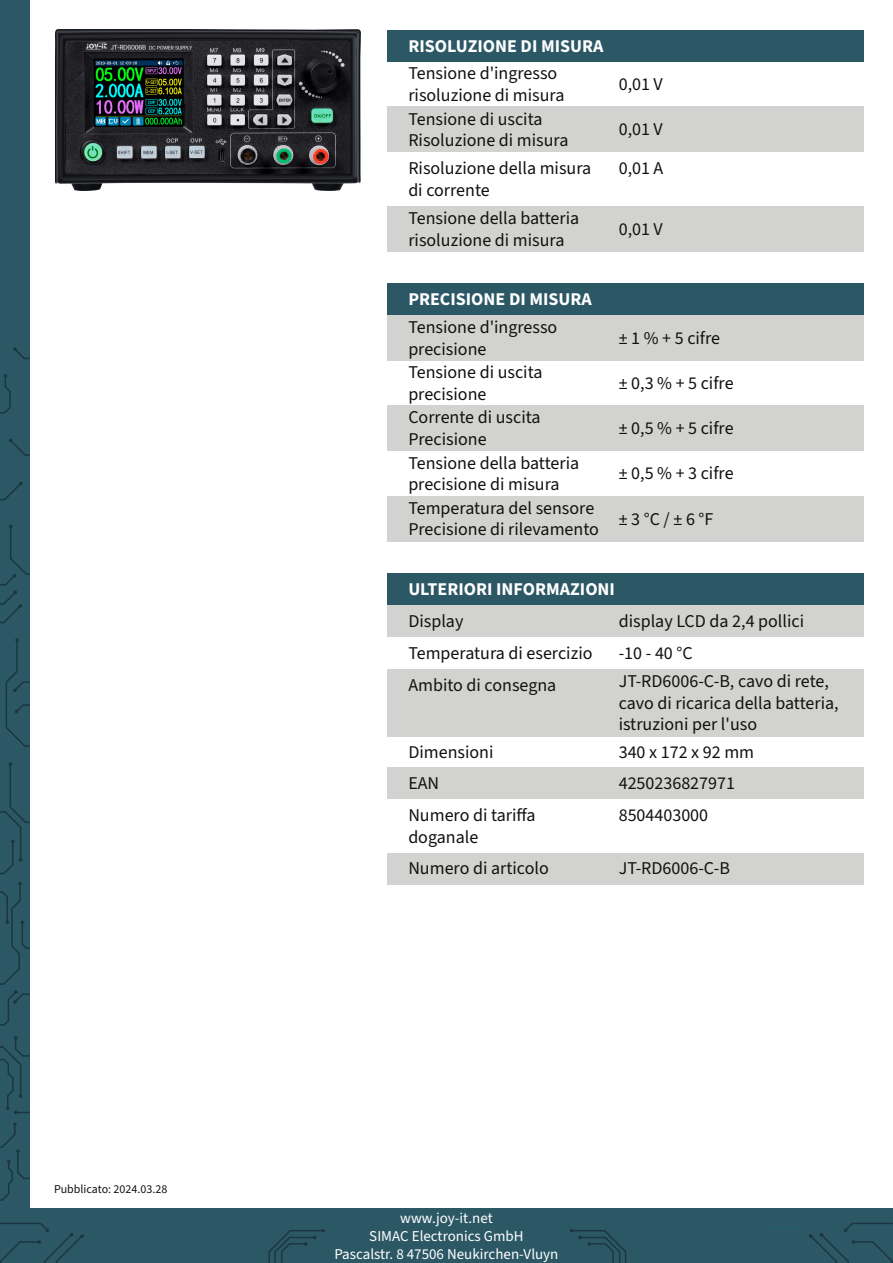
<style>
.page{position:relative;width:893px;height:1263px;background:#fff}
.page>*{position:absolute;margin:0;border:0;box-sizing:border-box;transform-origin:0 0}
.t1{font:18px/21.6px "Source Sans 3";color:#11110f}
.t2{font:700 18px "Source Sans 3";color:#fff}
.t3{font:15px "Source Sans 3";color:#fff}
.t4{font:12px "Source Sans 3";color:#11110f}
</style>
<div class="page">
<div style="left:0;top:0;width:30px;height:1263px;background:#2c5866"></div>
<div style="left:387px;top:30px;width:476px;height:32px;background:#2c5866"></div>
<svg style="left:0;top:1122px;width:30px;height:79px"></svg>
<svg style="left:0;top:1036px;width:30px;height:78px"></svg>
<svg style="left:0;top:882px;width:30px;height:144px"></svg>
<svg style="left:0;top:762px;width:30px;height:112px"></svg>
<svg style="left:5px;top:638px;width:25px;height:109px"></svg>
<svg style="left:0;top:525px;width:30px;height:99px"></svg>
<svg style="left:0;top:481px;width:23px;height:20px"></svg>
<svg style="left:9px;top:438px;width:21px;height:18px"></svg>
<svg style="left:0;top:374px;width:11px;height:40px"></svg>
<svg style="left:13px;top:347px;width:17px;height:12px"></svg>
<div style="left:0;top:1209px;width:893px;height:54px;background:#2c5866"></div>
<hr style="left:767px;top:1227px;width:30px;height:1px;background:#245e6c">
<svg style="left:268px;top:1229px;width:57px;height:34px"></svg>
<svg style="left:570px;top:1229px;width:57px;height:34px"></svg>
<svg style="left:0;top:1222px;width:84px;height:41px"></svg>
<svg style="left:809px;top:1222px;width:84px;height:41px"></svg>
<div style="left:387px;top:107px;width:476px;height:45px;background:#d2d2d1"></div>
<div style="left:387px;top:206px;width:476px;height:45px;background:#d2d2d1"></div>
<div style="left:387px;top:605px;width:476px;height:32px;background:#d2d2d1"></div>
<div style="left:387px;top:669px;width:476px;height:68px;background:#d2d2d1"></div>
<div style="left:387px;top:767px;width:476px;height:32px;background:#d2d2d1"></div>
<div style="left:387px;top:852px;width:476px;height:32px;background:#d2d2d1"></div>
<div style="left:387px;top:315px;width:476px;height:45px;background:#d2d2d1"></div>
<div style="left:387px;top:406px;width:476px;height:45px;background:#d2d2d1"></div>
<div style="left:387px;top:496px;width:476px;height:45px;background:#d2d2d1"></div>
<div style="left:387px;top:283px;width:476px;height:32px;background:#2c5866"></div>
<div style="left:387px;top:573px;width:476px;height:32px;background:#2c5866"></div>
<img style="left:55px;top:30px;width:305px;height:161px">
<p class="t4" style="left:54px;top:1181px;width:115px">Pubblicato: 2024.03.28</p>
<p class="t2" style="left:408px;top:34px;width:197px">RISOLUZIONE DI MISURA</p>
<p class="t1" style="left:408px;top:63px;width:158px">Tensione d'ingresso risoluzione di misura</p>
<p class="t1" style="left:408px;top:108px;width:162px">Tensione di uscita<br>Risoluzione di misura</p>
<p class="t1" style="left:408px;top:157px;width:184px">Risoluzione della misura di corrente</p>
<p class="t1" style="left:408px;top:207px;width:172px">Tensione della batteria risoluzione di misura</p>
<p class="t1" style="left:619px;top:73px;width:46px">0,01 V</p>
<p class="t1" style="left:619px;top:119px;width:46px">0,01 V</p>
<p class="t1" style="left:619px;top:157px;width:46px">0,01 A</p>
<p class="t1" style="left:619px;top:218px;width:46px">0,01 V</p>
<p class="t2" style="left:408px;top:287px;width:185px">PRECISIONE DI MISURA</p>
<p class="t1" style="left:408px;top:316px;width:150px">Tensione d'ingresso precisione</p>
<p class="t1" style="left:408px;top:361px;width:136px">Tensione di uscita precisione</p>
<p class="t1" style="left:408px;top:407px;width:134px">Corrente di uscita<br>Precisione</p>
<p class="t1" style="left:408px;top:452px;width:172px">Tensione della batteria precisione di misura</p>
<p class="t1" style="left:408px;top:497px;width:192px">Temperatura del sensore<br>Precisione di rilevamento</p>
<p class="t1" style="left:619px;top:327px;width:103px">± 1 % + 5 cifre</p>
<p class="t1" style="left:619px;top:372px;width:116px">± 0,3 % + 5 cifre</p>
<p class="t1" style="left:619px;top:417px;width:116px">± 0,5 % + 5 cifre</p>
<p class="t1" style="left:619px;top:463px;width:116px">± 0,5 % + 3 cifre</p>
<p class="t1" style="left:619px;top:508px;width:96px">± 3 °C / ± 6 °F</p>
<p class="t2" style="left:408px;top:577px;width:208px">ULTERIORI INFORMAZIONI</p>
<p class="t1" style="left:408px;top:610px;width:57px">Display</p>
<p class="t1" style="left:619px;top:610px;width:187px">display LCD da 2,4 pollici</p>
<p class="t1" style="left:408px;top:642px;width:186px">Temperatura di esercizio</p>
<p class="t1" style="left:619px;top:642px;width:76px">-10 - 40 °C</p>
<p class="t1" style="left:408px;top:674px;width:150px">Ambito di consegna</p>
<p class="t1" style="left:619px;top:670px;width:221px">JT-RD6006-C-B, cavo di rete, cavo di ricarica della batteria, istruzioni per l'uso</p>
<p class="t1" style="left:408px;top:741px;width:87px">Dimensioni</p>
<p class="t1" style="left:619px;top:741px;width:137px">340 x 172 x 92 mm</p>
<p class="t1" style="left:408px;top:772px;width:32px">EAN</p>
<p class="t1" style="left:408px;top:804px;width:129px">Numero di tariffa doganale</p>
<p class="t1" style="left:408px;top:858px;width:142px">Numero di articolo</p>
<p class="t1" style="left:619px;top:772px;width:118px">4250236827971</p>
<p class="t1" style="left:619px;top:804px;width:91px">8504403000</p>
<p class="t1" style="left:619px;top:858px;width:113px">JT-RD6006-C-B</p>
<p class="t3" style="left:400px;top:1208px;width:94px">www.joy-it.net</p>
<p class="t3" style="left:369px;top:1226px;width:156px">SIMAC Electronics GmbH</p>
<p class="t3" style="left:334px;top:1244px;width:226px">Pascalstr. 8 47506 Neukirchen-Vluyn</p>
</div>
